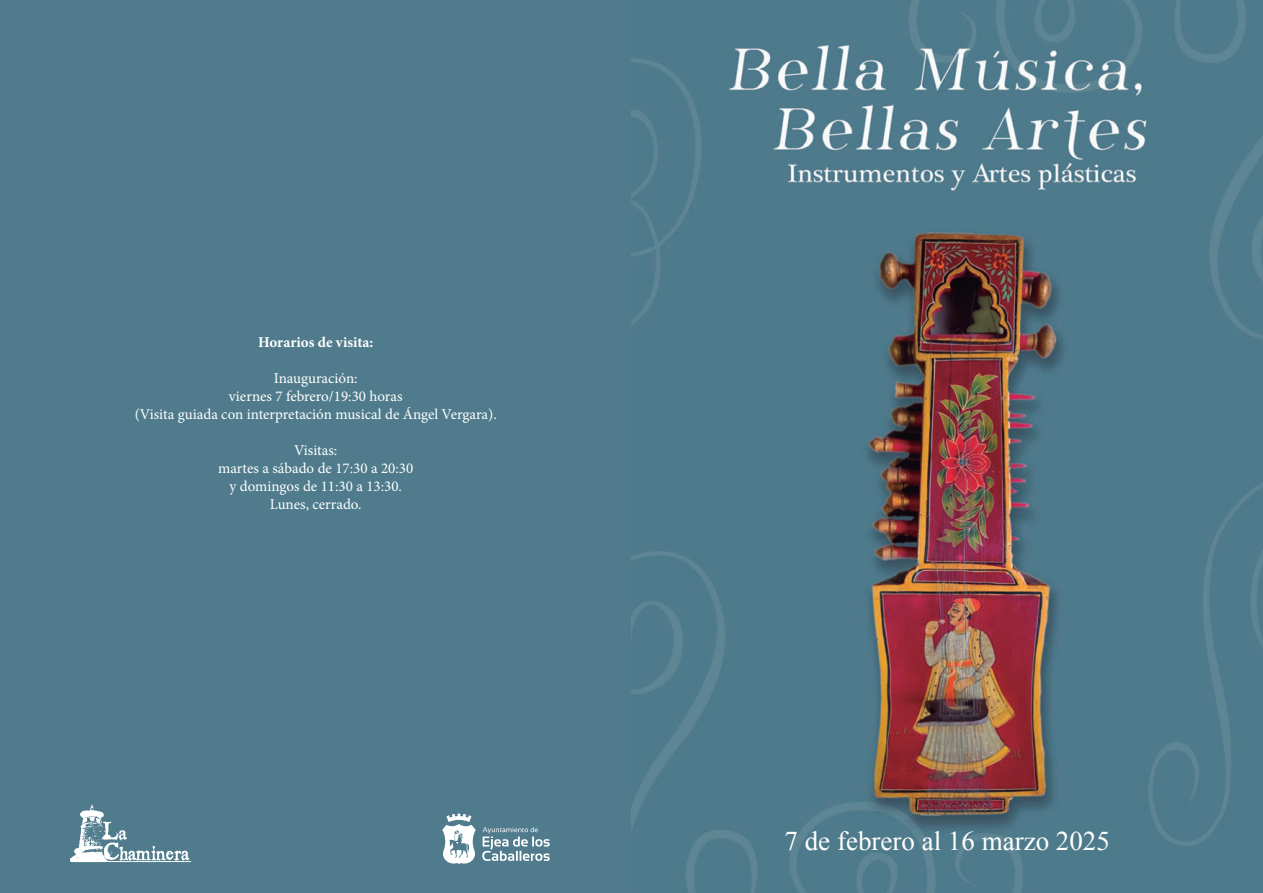
<style>
.page{position:relative;width:1263px;height:893px;background:#fff}
.page>*{position:absolute;margin:0;border:0;box-sizing:border-box;transform-origin:0 0}
.t1{font:27px "Times New Roman";color:#fff}
.t2{font:15px/18px "Minion Pro";color:#fff;text-align:center}
.t3{font:700 15px "Minion Pro";color:#fff}
</style>
<div class="page">
<div style="left:0;top:0;width:631px;height:893px;background:#4f7b8c"></div>
<img style="left:631px;top:0;width:632px;height:893px">
<svg style="left:442px;top:814px;width:108px;height:50px"></svg>
<img style="left:70px;top:804px;width:121px;height:59px">
<p class="t3" style="left:258px;top:331px;width:117px">Horarios de visita:</p>
<p class="t2" style="left:135px;top:369px;width:364px">Inauguración:<br>viernes 7 febrero/19:30 horas<br>(Visita guiada con interpretación musical de Ángel Vergara).</p>
<p class="t2" style="left:218px;top:441px;width:197px">Visitas:<br>martes a sábado de 17:30 a 20:30 y domingos de 11:30 a 13:30.<br>Lunes, cerrado.</p>
<p class="t1" style="left:784px;top:823px;width:327px">7 de febrero al 16 marzo 2025</p>
</div>
